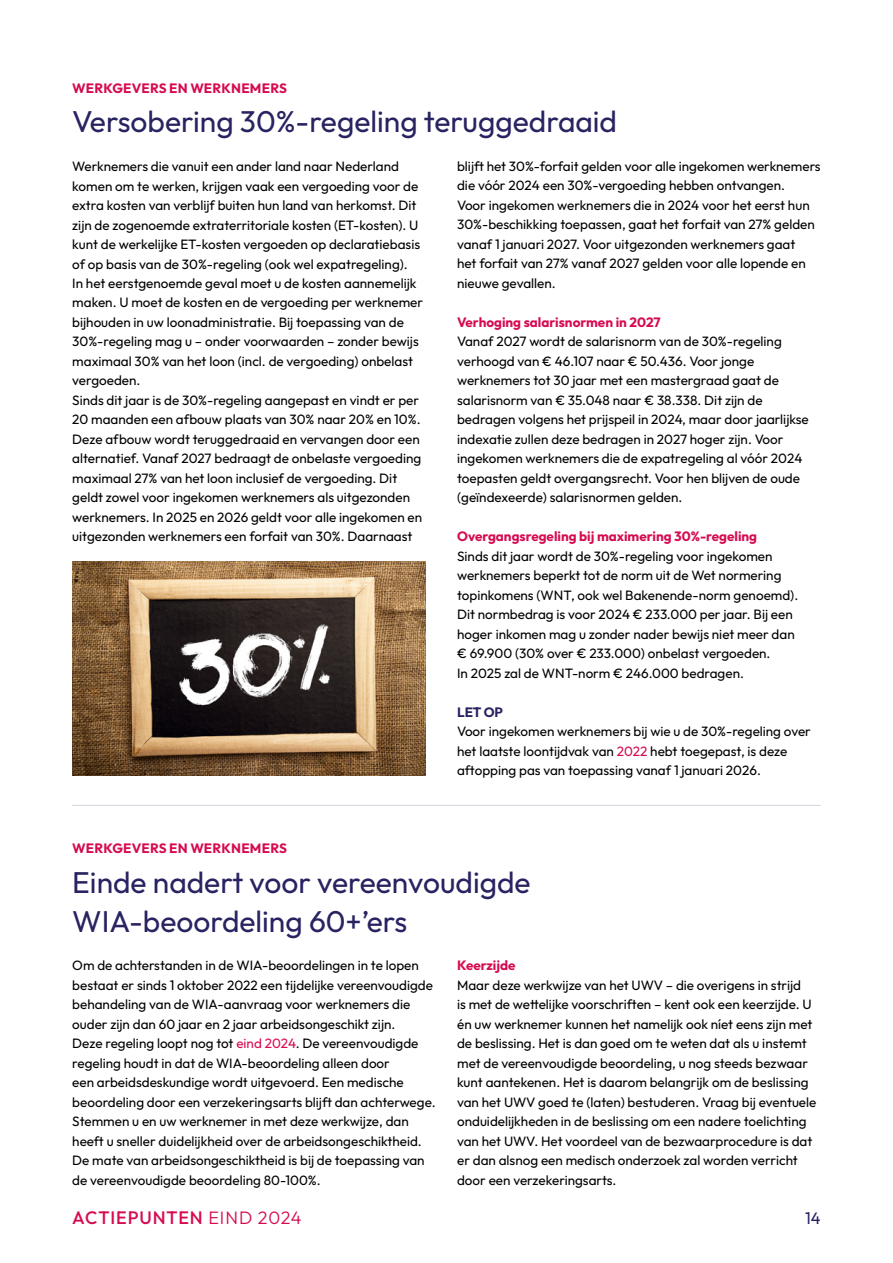
<style>
.page{position:relative;width:893px;height:1263px;background:#fff}
.page>*{position:absolute;margin:0;border:0;box-sizing:border-box;transform-origin:0 0}
.t1{font:30px/39px "Outfit";color:#282361}
.t2{font:500 18px "Outfit";letter-spacing:.05em;color:#d60b52}
.t3{font:16.5px "Outfit";color:#282361}
.t4{font:13.5px/19.5px "Outfit";color:#000}
.t5{font:700 13.5px "Outfit";color:#d60b52}
.t6{font:700 13.5px "Outfit";color:#282361}
.s1{color:#d60b52}
.s2{font-weight:300}
</style>
<div class="page">
<hr style="left:72px;top:805px;width:749px;height:1px;background:#d4d3df">
<img style="left:72px;top:561px;width:353px;height:214px">
<p class="t5" style="left:72px;top:81px;width:216px">WERKGEVERS EN WERKNEMERS</p>
<h1 class="t1" style="left:72px;top:102px;width:546px">Versobering 30%-regeling teruggedraaid</h1>
<p class="t4" style="left:72px;top:156px;width:352px">Werknemers die vanuit een ander land naar Nederland komen om te werken, krijgen vaak een vergoeding voor de extra kosten van verblijf buiten hun land van herkomst. Dit zijn de zogenoemde extraterritoriale kosten (ET-kosten). U kunt de werkelijke ET-kosten vergoeden op declaratiebasis of op basis van de 30%-regeling (ook wel expatregeling).<br>In het eerstgenoemde geval moet u de kosten aannemelijk maken. U moet de kosten en de vergoeding per werknemer bijhouden in uw loonadministratie. Bij toepassing van de 30%-regeling mag u – onder voorwaarden – zonder bewijs maximaal 30% van het loon (incl. de vergoeding) onbelast vergoeden.<br>Sinds dit jaar is de 30%-regeling aangepast en vindt er per 20 maanden een afbouw plaats van 30% naar 20% en 10%.<br>Deze afbouw wordt teruggedraaid en vervangen door een alternatief. Vanaf 2027 bedraagt de onbelaste vergoeding maximaal 27% van het loon inclusief de vergoeding. Dit geldt zowel voor ingekomen werknemers als uitgezonden werknemers. In 2025 en 2026 geldt voor alle ingekomen en uitgezonden werknemers een forfait van 30%. Daarnaast</p>
<p class="t4" style="left:457px;top:156px;width:365px">blijft het 30%-forfait gelden voor alle ingekomen werknemers die vóór 2024 een 30%-vergoeding hebben ontvangen.<br>Voor ingekomen werknemers die in 2024 voor het eerst hun 30%-beschikking toepassen, gaat het forfait van 27% gelden vanaf 1 januari 2027. Voor uitgezonden werknemers gaat<br>het forfait van 27% vanaf 2027 gelden voor alle lopende en nieuwe gevallen.</p>
<p class="t5" style="left:457px;top:314px;width:205px">Verhoging salarisnormen in 2027</p>
<p class="t4" style="left:457px;top:332px;width:353px">Vanaf 2027 wordt de salarisnorm van de 30%-regeling verhoogd van € 46.107 naar € 50.436. Voor jonge werknemers tot 30 jaar met een mastergraad gaat de salarisnorm van € 35.048 naar € 38.338. Dit zijn de bedragen volgens het prijspeil in 2024, maar door jaarlijkse indexatie zullen deze bedragen in 2027 hoger zijn. Voor ingekomen werknemers die de expatregeling al vóór 2024 toepasten geldt overgangsrecht. Voor hen blijven de oude (geïndexeerde) salarisnormen gelden.</p>
<p class="t5" style="left:457px;top:529px;width:302px">Overgangsregeling bij maximering 30%-regeling</p>
<p class="t4" style="left:457px;top:546px;width:343px">Sinds dit jaar wordt de 30%-regeling voor ingekomen werknemers beperkt tot de norm uit de Wet normering topinkomens (WNT, ook wel Bakenende-norm genoemd).<br>Dit normbedrag is voor 2024 € 233.000 per jaar. Bij een hoger inkomen mag u zonder nader bewijs niet meer dan € 69.900 (30% over € 233.000) onbelast vergoeden.<br>In 2025 zal de WNT-norm € 246.000 bedragen.</p>
<p class="t6" style="left:457px;top:704px;width:47px">LET OP</p>
<p class="t4" style="left:457px;top:722px;width:355px">Voor ingekomen werknemers bij wie u de 30%-regeling over het laatste loontijdvak van <span class="s1">2022</span> hebt toegepast, is deze aftopping pas van toepassing vanaf 1 januari 2026.</p>
<p class="t5" style="left:72px;top:841px;width:216px">WERKGEVERS EN WERKNEMERS</p>
<h1 class="t1" style="left:72px;top:862px;width:460px">Einde nadert voor vereenvoudigde<br>WIA-beoordeling 60+’ers</h1>
<p class="t4" style="left:72px;top:956px;width:365px">Om de achterstanden in de WIA-beoordelingen in te lopen bestaat er sinds 1 oktober 2022 een tijdelijke vereenvoudigde behandeling van de WIA-aanvraag voor werknemers die ouder zijn dan 60 jaar en 2 jaar arbeidsongeschikt zijn.<br>Deze regeling loopt nog tot <span class="s1">eind 2024</span>. De vereenvoudigde regeling houdt in dat de WIA-beoordeling alleen door<br>een arbeidsdeskundige wordt uitgevoerd. Een medische beoordeling door een verzekeringsarts blijft dan achterwege.<br>Stemmen u en uw werknemer in met deze werkwijze, dan heeft u sneller duidelijkheid over de arbeidsongeschiktheid.<br>De mate van arbeidsongeschiktheid is bij de toepassing van de vereenvoudigde beoordeling 80-100%.</p>
<p class="t5" style="left:457px;top:958px;width:60px">Keerzijde</p>
<p class="t4" style="left:457px;top:975px;width:361px">Maar deze werkwijze van het UWV – die overigens in strijd<br>is met de wettelijke voorschriften – kent ook een keerzijde. U én uw werknemer kunnen het namelijk ook níet eens zijn met de beslissing. Het is dan goed om te weten dat als u instemt met de vereenvoudigde beoordeling, u nog steeds bezwaar kunt aantekenen. Het is daarom belangrijk om de beslissing van het UWV goed te (laten) bestuderen. Vraag bij eventuele onduidelijkheden in de beslissing om een nadere toelichting van het UWV. Het voordeel van de bezwaarprocedure is dat er dan alsnog een medisch onderzoek zal worden verricht door een verzekeringsarts.</p>
<h2 class="t2" style="left:72px;top:1207px;width:231px">ACTIEPUNTEN <span class="s2">EIND 2024</span></h2>
<p class="t3" style="left:805px;top:1209px;width:17px">14</p>
</div>
